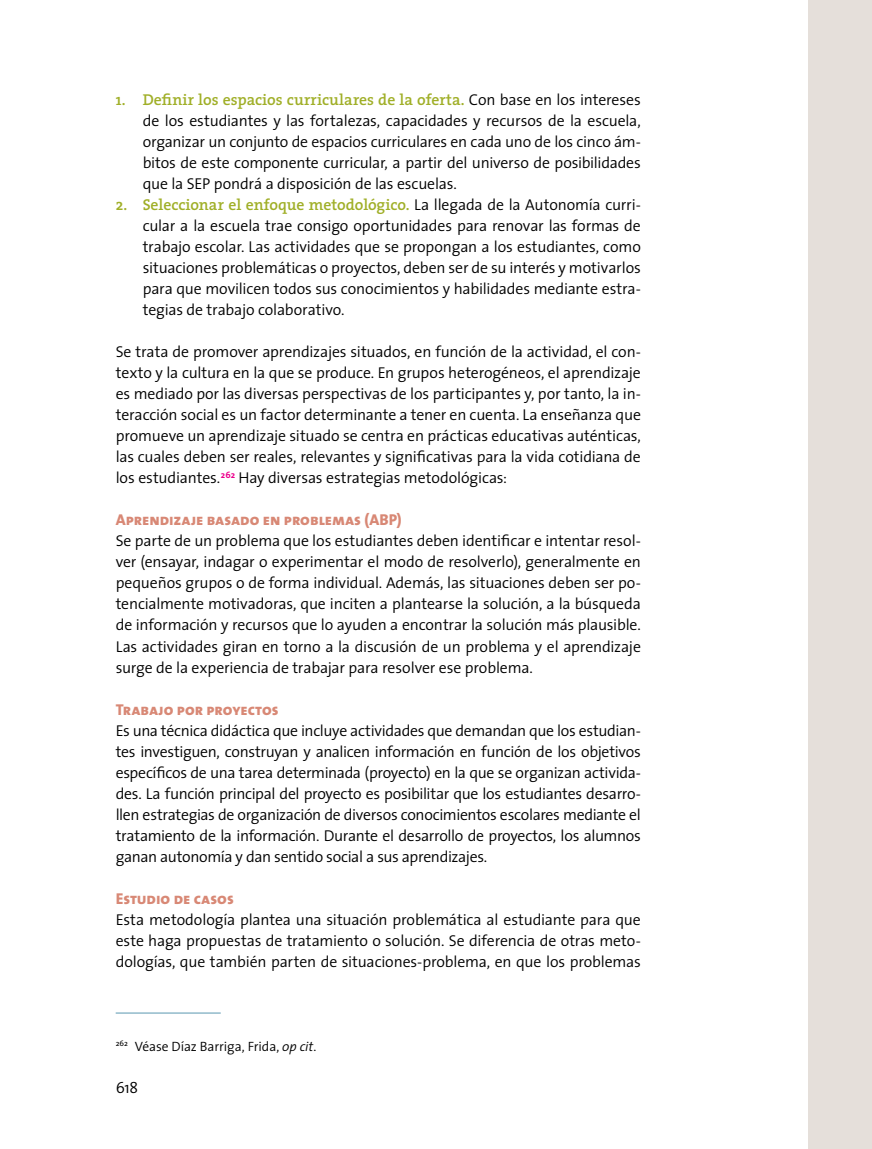
<style>
.page{position:relative;width:872px;height:1149px;background:#fff}
.page>*{position:absolute;margin:0;border:0;box-sizing:border-box;transform-origin:0 0}
.t1{font:300 15.75px/21px "The Sans";letter-spacing:-.015em;color:#000;text-align:justify}
.t2{font:600 15.75px "The Serif";letter-spacing:-.005em;color:#a0af28}
.t3{font:15.75px "The Sans Extra Bold Caps";color:#d88875}
.t4{font:300 13.5px "The Sans";letter-spacing:-.005em;color:#000}
.s1{font-family:"The Sans";font-weight:300;color:#000}
.s2{font-style:italic}
</style>
<div class="page">
<div style="left:809px;top:1px;width:63px;height:1147px;background:#e5dfda"></div>
<hr style="left:116px;top:1012px;width:105px;height:1px;background:#5997b1">
<p class="t2" style="left:116px;top:87px;width:526px">1. Definir los espacios curriculares de la oferta. <span class="s1">Con base en los intereses</span></p>
<p class="t1" style="left:143px;top:110px;width:499px">de los estudiantes y las fortalezas, capacidades y recursos de la escuela, organizar un conjunto de espacios curriculares en cada uno de los cinco ám&shy;bitos de este componente curricular, a partir del universo de posibilidades que la SEP pondrá a disposición de las escuelas.</p>
<p class="t2" style="left:116px;top:192px;width:527px">2. Seleccionar el enfoque metodológico. <span class="s1">La llegada de la Autonomía curri-</span></p>
<p class="t1" style="left:143px;top:215px;width:500px">cular a la escuela trae consigo oportunidades para renovar las formas de trabajo escolar. Las actividades que se propongan a los estudiantes, como situaciones problemáticas o proyectos, deben ser de su interés y motivarlos para que movilicen todos sus conocimientos y habilidades mediante estra&shy;tegias de trabajo colaborativo.</p>
<p class="t1" style="left:116px;top:341px;width:527px">Se trata de promover aprendizajes situados, en función de la actividad, el con&shy;texto y la cultura en la que se produce. En grupos heterogéneos, el aprendizaje es mediado por las diversas perspectivas de los participantes y, por tanto, la in&shy;teracción social es un factor determinante a tener en cuenta. La enseñanza que promueve un aprendizaje situado se centra en prácticas educativas auténticas, las cuales deben ser reales, relevantes y significativas para la vida cotidiana de los estudiantes.<sup>262</sup> Hay diversas estrategias metodológicas:</p>
<p class="t3" style="left:116px;top:506px;width:288px">Aprendizaje basado en problemas (ABP)</p>
<p class="t1" style="left:116px;top:530px;width:527px">Se parte de un problema que los estudiantes deben identificar e intentar resol&shy;ver (ensayar, indagar o experimentar el modo de resolverlo), generalmente en pequeños grupos o de forma individual. Además, las situaciones deben ser po&shy;tencialmente motivadoras, que inciten a plantearse la solución, a la búsqueda de información y recursos que lo ayuden a encontrar la solución más plausible.<br>Las actividades giran en torno a la discusión de un problema y el aprendizaje surge de la experiencia de trabajar para resolver ese problema.</p>
<p class="t3" style="left:116px;top:695px;width:164px">Trabajo por proyectos</p>
<p class="t1" style="left:116px;top:719px;width:526px">Es una técnica didáctica que incluye actividades que demandan que los estudian&shy;tes investiguen, construyan y analicen información en función de los objetivos específicos de una tarea determinada (proyecto) en la que se organizan activida&shy;des. La función principal del proyecto es posibilitar que los estudiantes desarro&shy;llen estrategias de organización de diversos conocimientos escolares mediante el tratamiento de la información. Durante el desarrollo de proyectos, los alumnos ganan autonomía y dan sentido social a sus aprendizajes.</p>
<p class="t3" style="left:116px;top:884px;width:120px">Estudio de casos</p>
<p class="t1" style="left:116px;top:908px;width:526px">Esta metodología plantea una situación problemática al estudiante para que este haga propuestas de tratamiento o solución. Se diferencia de otras meto&shy;dologías, que también parten de situaciones-problema, en que los problemas</p>
<p class="t4" style="left:116px;top:1034px;width:202px"><sup>262</sup> Véase Díaz Barriga, Frida, <span class="s2">op cit</span>.</p>
<p class="t1" style="left:116px;top:1076px;width:24px">618</p>
</div>
